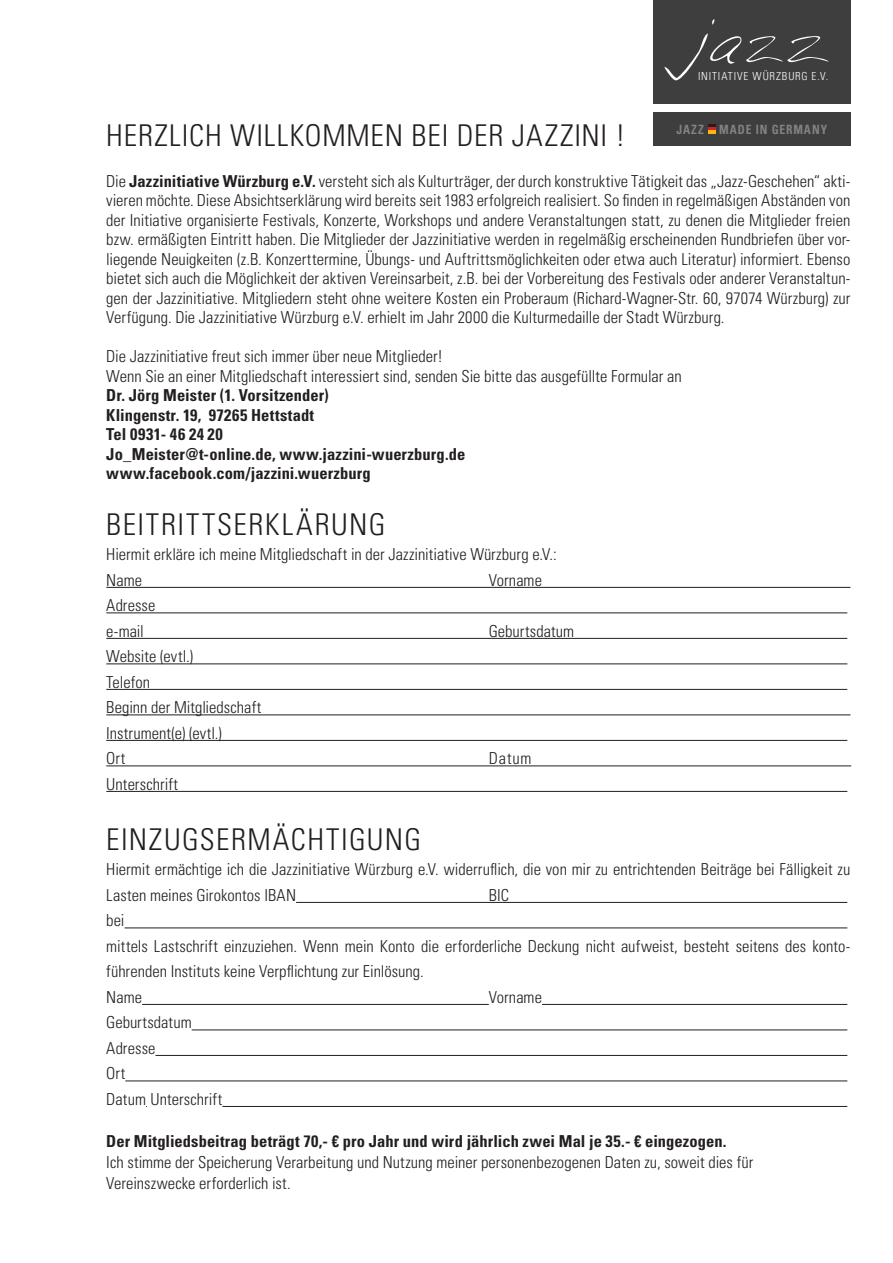
<style>
.page{position:relative;width:893px;height:1263px;background:#fff}
.page>*{position:absolute;margin:0;border:0;box-sizing:border-box;transform-origin:0 0}
.t1{font:300 condensed 30px "Univers LT Std";letter-spacing:.045em;color:#231f20}
.t2{font:300 condensed 16.5px/25.5px "Univers LT Std";color:#231f20}
.t3{font:700 condensed 16.5px/19.5px "Univers LT Std";letter-spacing:.005em;color:#231f20}
.t4{font:700 condensed 12.75px "Univers LT Std";letter-spacing:.085em;color:#808285;scale:.9 1}
.t5{font:300 condensed 11.1px "Univers LT Std";letter-spacing:.085em;color:#fff}
.s1{font-weight:700}
</style>
<div class="page">
<div style="left:653px;top:0;width:197px;height:104px;background:#3e3e3f"></div>
<div style="left:653px;top:113px;width:197px;height:33px;background:#3e3e3f"></div>
<svg style="left:708px;top:125px;width:8px;height:9px"></svg>
<svg style="left:664px;top:33px;width:165px;height:47px"></svg>
<hr style="left:106px;top:587px;width:744px;height:1px;background:#231f20">
<hr style="left:106px;top:612px;width:741px;height:1px;background:#231f20">
<hr style="left:106px;top:638px;width:741px;height:1px;background:#231f20">
<hr style="left:106px;top:663px;width:741px;height:1px;background:#231f20">
<hr style="left:106px;top:689px;width:741px;height:1px;background:#231f20">
<hr style="left:106px;top:714px;width:744px;height:1px;background:#231f20">
<hr style="left:106px;top:740px;width:741px;height:1px;background:#231f20">
<hr style="left:106px;top:765px;width:745px;height:1px;background:#231f20">
<hr style="left:106px;top:791px;width:741px;height:1px;background:#231f20">
<hr style="left:296px;top:902px;width:551px;height:1px;background:#231f20">
<hr style="left:125px;top:927px;width:722px;height:1px;background:#231f20">
<hr style="left:142px;top:1004px;width:347px;height:1px;background:#231f20">
<hr style="left:542px;top:1004px;width:305px;height:1px;background:#231f20">
<hr style="left:192px;top:1029px;width:655px;height:1px;background:#231f20">
<hr style="left:155px;top:1055px;width:692px;height:1px;background:#231f20">
<hr style="left:125px;top:1080px;width:722px;height:1px;background:#231f20">
<hr style="left:222px;top:1106px;width:625px;height:1px;background:#231f20">
<h1 class="t1" style="left:106px;top:118px;width:521px">HERZLICH WILLKOMMEN BEI DER JAZZINI !</h1>
<p class="t5" style="left:698px;top:69px;width:132px">INITIATIVE WÜRZBURG E.V.</p>
<p class="t4" style="left:676px;top:121px;width:169px">JAZZ MADE IN GERMANY</p>
<p class="t2" style="left:106px;top:171px;width:746px;line-height:19.5px;text-align:justify">Die <span class="s1">Jazzinitiative Würzburg e.V.</span> versteht sich als Kulturträger, der durch konstruktive Tätigkeit das „Jazz-Geschehen“ akti&shy;vieren möchte. Diese Absichtserklärung wird bereits seit 1983 erfolgreich realisiert. So finden in regelmäßigen Abständen von der Initiative organisierte Festivals, Konzerte, Workshops und andere Veranstaltungen statt, zu denen die Mitglieder freien bzw. ermäßigten Eintritt haben. Die Mitglieder der Jazzinitiative werden in regelmäßig erscheinenden Rundbriefen über vor&shy;liegende Neuigkeiten (z.B. Konzerttermine, Übungs- und Auftrittsmöglichkeiten oder etwa auch Literatur) informiert. Ebenso bietet sich auch die Möglichkeit der aktiven Vereinsarbeit, z.B. bei der Vorbereitung des Festivals oder anderer Veranstaltun&shy;gen der Jazzinitiative. Mitgliedern steht ohne weitere Kosten ein Proberaum (Richard-Wagner-Str. 60, 97074 Würzburg) zur Verfügung. Die Jazzinitiative Würzburg e.V. erhielt im Jahr 2000 die Kulturmedaille der Stadt Würzburg.</p>
<p class="t2" style="left:106px;top:347px;width:577px;line-height:19.5px">Die Jazzinitiative freut sich immer über neue Mitglieder!<br>Wenn Sie an einer Mitgliedschaft interessiert sind, senden Sie bitte das ausgefüllte Formular an</p>
<p class="t3" style="left:106px;top:386px;width:361px">Dr. Jörg Meister (1. Vorsitzender)<br>Klingenstr. 19, 97265 Hettstadt<br>Tel 0931- 46 24 20<br>Jo_Meister@t-online.de, www.jazzini-wuerzburg.de www.facebook.com/jazzini.wuerzburg</p>
<h1 class="t1" style="left:106px;top:506px;width:281px">BEITRITTSERKLÄRUNG</h1>
<p class="t2" style="left:106px;top:542px;width:452px">Hiermit erkläre ich meine Mitgliedschaft in der Jazzinitiative Würzburg e.V.:<br>Name</p>
<p class="t2" style="left:489px;top:567px;width:55px">Vorname</p>
<p class="t2" style="left:106px;top:593px;width:51px">Adresse e-mail</p>
<p class="t2" style="left:106px;top:644px;width:157px">Website (evtl.)<br>Telefon<br>Beginn der Mitgliedschaft<br>Instrument(e) (evtl.)<br>Ort</p>
<p class="t2" style="left:489px;top:618px;width:87px">Geburtsdatum</p>
<p class="t2" style="left:489px;top:746px;width:44px">Datum</p>
<p class="t2" style="left:106px;top:771px;width:73px">Unterschrift</p>
<h1 class="t1" style="left:106px;top:821px;width:316px">EINZUGSERMÄCHTIGUNG</h1>
<p class="t2" style="left:106px;top:857px;width:746px">Hiermit ermächtige ich die Jazzinitiative Würzburg e.V. widerruflich, die von mir zu entrichtenden Beiträge bei Fälligkeit zu<br>Lasten meines Girokontos IBAN</p>
<p class="t2" style="left:489px;top:882px;width:22px">BIC</p>
<p class="t2" style="left:106px;top:908px;width:745px">bei<br>mittels Lastschrift einzuziehen. Wenn mein Konto die erforderliche Deckung nicht aufweist, besteht seitens des konto&shy;führenden Instituts keine Verpflichtung zur Einlösung.<br>Name</p>
<p class="t2" style="left:489px;top:984px;width:55px">Vorname</p>
<p class="t2" style="left:106px;top:1010px;width:118px">Geburtsdatum<br>Adresse<br>Ort<br>Datum Unterschrift</p>
<p class="t3" style="left:106px;top:1131px;width:622px">Der Mitgliedsbeitrag beträgt 70,- € pro Jahr und wird jährlich zwei Mal je 35.- € eingezogen.</p>
<p class="t2" style="left:106px;top:1151px;width:648px;line-height:21px">Ich stimme der Speicherung Verarbeitung und Nutzung meiner personenbezogenen Daten zu, soweit dies für<br>Vereinszwecke erforderlich ist.</p>
</div>
